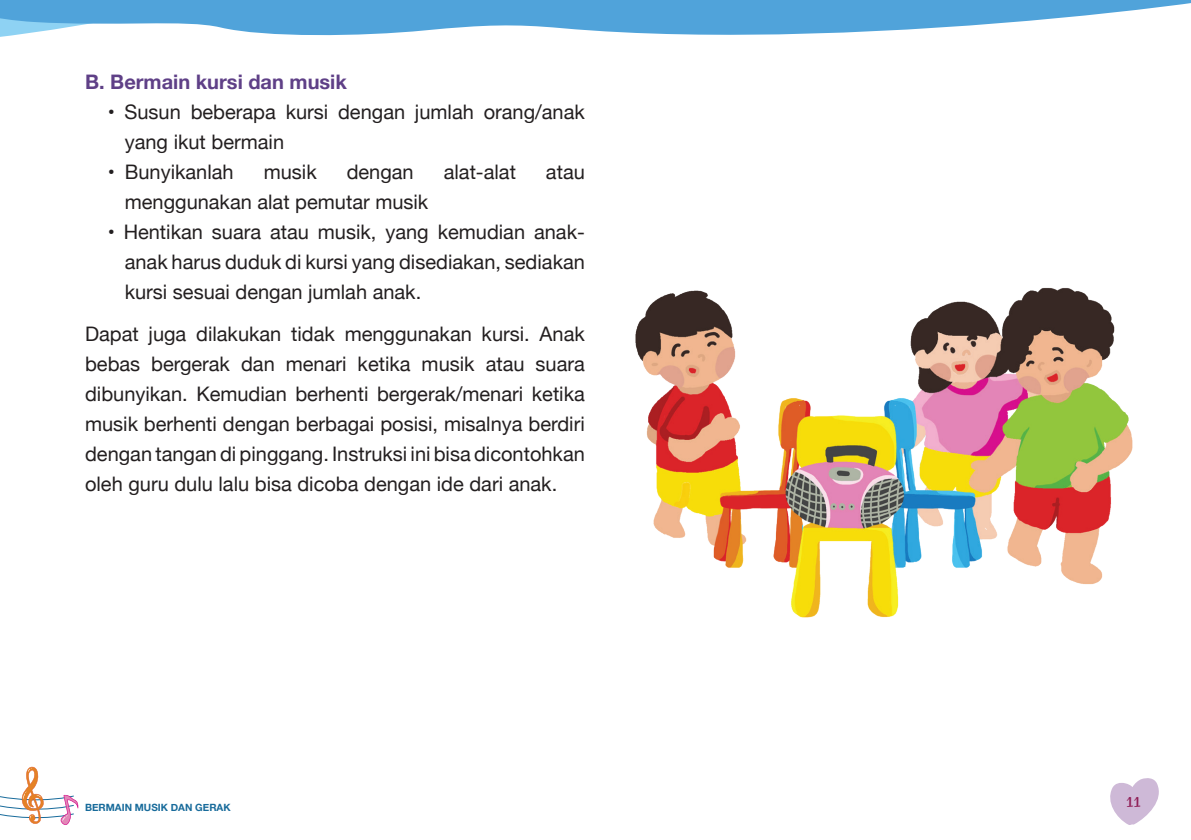
<style>
.page{position:relative;width:1191px;height:840px;background:#fff}
.page>*{position:absolute;margin:0;border:0;box-sizing:border-box;transform-origin:0 0}
.t1{font:32px "Beautiful Mess";color:#901f57}
.t2{font:20px/30px "Helvetica Neue";color:#231f20;text-align:justify}
.t3{font:700 20px "Helvetica Neue";color:#5f4087}
.t4{font:700 10px "Helvetica Neue";color:#186b9b}
</style>
<div class="page">
<svg style="left:1110px;top:778px;width:49px;height:46px"></svg>
<svg style="left:0;top:0;width:1191px;height:37px;fill:#50a3da"></svg>
<svg style="left:0;top:766px;width:79px;height:59px"></svg>
<img style="left:635px;top:287px;width:498px;height:331px">
<p class="t3" style="left:85px;top:66px;width:263px">B. Bermain kursi dan musik</p>
<p class="t2" style="left:125px;top:98px;width:461px;text-indent:-17px">• Susun beberapa kursi dengan jumlah orang/anak yang ikut bermain</p>
<p class="t2" style="left:108px;top:158px;width:127px">• Bunyikanlah</p>
<p class="t2" style="left:264px;top:158px;width:55px">musik</p>
<p class="t2" style="left:347px;top:158px;width:69px">dengan</p>
<p class="t2" style="left:444px;top:158px;width:74px">alat-alat</p>
<p class="t2" style="left:546px;top:158px;width:40px">atau</p>
<p class="t2" style="left:125px;top:188px;width:305px">menggunakan alat pemutar musik</p>
<p class="t2" style="left:125px;top:218px;width:461px;text-indent:-17px">• Hentikan suara atau musik, yang kemudian anak&shy;anak harus duduk di kursi yang disediakan, sediakan kursi sesuai dengan jumlah anak.</p>
<p class="t2" style="left:85px;top:319px;width:501px">Dapat juga dilakukan tidak menggunakan kursi. Anak bebas bergerak dan menari ketika musik atau suara dibunyikan. Kemudian berhenti bergerak/menari ketika musik berhenti dengan berbagai posisi, misalnya berdiri dengan tangan di pinggang. Instruksi ini bisa dicontohkan oleh guru dulu lalu bisa dicoba dengan ide dari anak.</p>
<p class="t4" style="left:85px;top:799px;width:147px">Bermain Musik dan Gerak</p>
<h1 class="t1" style="left:1126px;top:776px;width:16px">11</h1>
</div>
